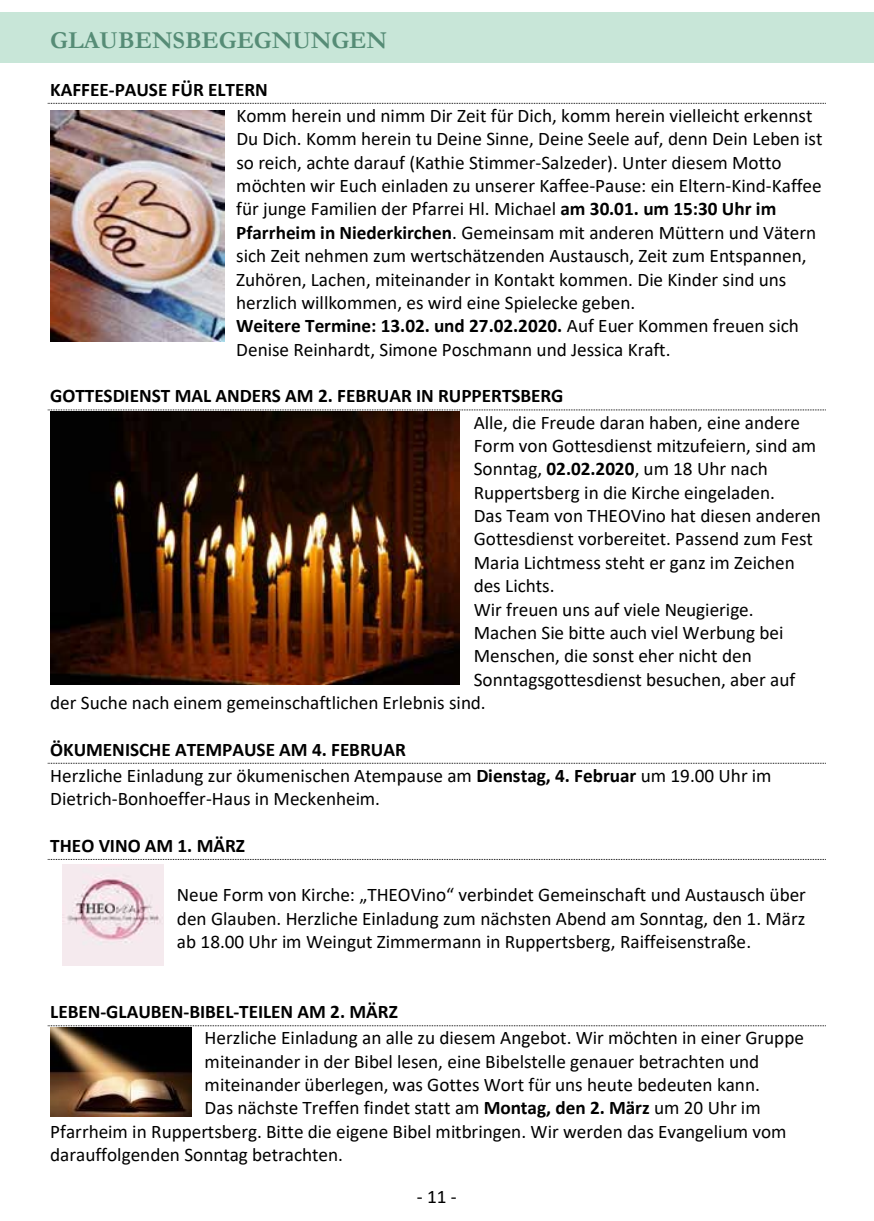
<style>
.page{position:relative;width:874px;height:1221px;background:#fff}
.page>*{position:absolute;margin:0;border:0;box-sizing:border-box;transform-origin:0 0}
.t1{font:700 24.5px "Garamond";color:#568c76}
.t2{font:19.25px/23.4px "Calibri";color:#000}
.t3{font:700 19.25px "Calibri";color:#000}
.s1{font-weight:700}
</style>
<div class="page">
<div style="left:0;top:12px;width:873px;height:51px;background:#c8e6d8"></div>
<svg style="left:48px;top:103px;width:777px;height:1px"></svg>
<svg style="left:48px;top:409px;width:777px;height:1px"></svg>
<svg style="left:48px;top:762px;width:776px;height:1px"></svg>
<svg style="left:48px;top:859px;width:777px;height:1px"></svg>
<svg style="left:48px;top:1025px;width:777px;height:1px"></svg>
<img style="left:50px;top:1027px;width:141px;height:89px">
<img style="left:62px;top:864px;width:101px;height:101px">
<img style="left:50px;top:412px;width:409px;height:272px">
<img style="left:51px;top:110px;width:173px;height:231px">
<p class="t1" style="left:50px;top:23px;width:338px">GLAUBENSBEGEGNUNGEN</p>
<p class="t3" style="left:50px;top:76px;width:219px">KAFFEE-PAUSE FÜR ELTERN</p>
<p class="t2" style="left:236px;top:103px;width:587px">Komm herein und nimm Dir Zeit für Dich, komm herein vielleicht erkennst Du Dich. Komm herein tu Deine Sinne, Deine Seele auf, denn Dein Leben ist so reich, achte darauf (Kathie Stimmer-Salzeder). Unter diesem Motto möchten wir Euch einladen zu unserer Kaffee-Pause: ein Eltern-Kind-Kaffee für junge Familien der Pfarrei Hl. Michael <span class="s1">am 30.01. um 15:30 Uhr im Pfarrheim in Niederkirchen</span>. Gemeinsam mit anderen Müttern und Vätern sich Zeit nehmen zum wertschätzenden Austausch, Zeit zum Entspannen, Zuhören, Lachen, miteinander in Kontakt kommen. Die Kinder sind uns herzlich willkommen, es wird eine Spielecke geben.<br><span class="s1">Weitere Termine: 13.02. und 27.02.2020.</span> Auf Euer Kommen freuen sich Denise Reinhardt, Simone Poschmann und Jessica Kraft.</p>
<p class="t3" style="left:50px;top:382px;width:514px">GOTTESDIENST MAL ANDERS AM 2. FEBRUAR IN RUPPERTSBERG</p>
<p class="t2" style="left:473px;top:410px;width:328px">Alle, die Freude daran haben, eine andere</p>
<p class="t2" style="left:473px;top:433px;width:344px">Form von Gottesdienst mitzufeiern, sind am</p>
<p class="t2" style="left:473px;top:456px;width:296px">Sonntag, <span class="s1">02.02.2020</span>, um 18 Uhr nach</p>
<p class="t2" style="left:473px;top:480px;width:302px">Ruppertsberg in die Kirche eingeladen.</p>
<p class="t2" style="left:473px;top:503px;width:348px">Das Team von THEOVino hat diesen anderen</p>
<p class="t2" style="left:473px;top:526px;width:340px">Gottesdienst vorbereitet. Passend zum Fest</p>
<p class="t2" style="left:473px;top:550px;width:322px">Maria Lichtmess steht er ganz im Zeichen</p>
<p class="t2" style="left:473px;top:573px;width:82px">des Lichts.</p>
<p class="t2" style="left:473px;top:597px;width:281px">Wir freuen uns auf viele Neugierige.</p>
<p class="t2" style="left:473px;top:620px;width:311px">Machen Sie bitte auch viel Werbung bei</p>
<p class="t2" style="left:473px;top:643px;width:279px">Menschen, die sonst eher nicht den</p>
<p class="t2" style="left:473px;top:667px;width:323px">Sonntagsgottesdienst besuchen, aber auf</p>
<p class="t2" style="left:50px;top:690px;width:436px">der Suche nach einem gemeinschaftlichen Erlebnis sind.</p>
<p class="t2" style="left:50px;top:735px;width:722px;line-height:26.1px"><span class="s1">ÖKUMENISCHE ATEMPAUSE AM 4. FEBRUAR<br></span>Herzliche Einladung zur ökumenischen Atempause am <span class="s1">Dienstag, 4. Februar</span> um 19.00 Uhr im</p>
<p class="t2" style="left:50px;top:786px;width:331px">Dietrich-Bonhoeffer-Haus in Meckenheim.</p>
<p class="t3" style="left:50px;top:831px;width:196px">THEO VINO AM 1. MÄRZ</p>
<p class="t2" style="left:177px;top:882px;width:630px;text-align:justify">Neue Form von Kirche: „THEOVino“ verbindet Gemeinschaft und Austausch über den Glauben. Herzliche Einladung zum nächsten Abend am Sonntag, den 1. März ab 18.00 Uhr im Weingut Zimmermann in Ruppertsberg, Raiffeisenstraße.</p>
<p class="t3" style="left:50px;top:998px;width:349px">LEBEN-GLAUBEN-BIBEL-TEILEN AM 2. MÄRZ</p>
<p class="t2" style="left:204px;top:1025px;width:600px">Herzliche Einladung an alle zu diesem Angebot. Wir möchten in einer Gruppe</p>
<p class="t2" style="left:204px;top:1048px;width:556px">miteinander in der Bibel lesen, eine Bibelstelle genauer betrachten und</p>
<p class="t2" style="left:204px;top:1072px;width:556px">miteinander überlegen, was Gottes Wort für uns heute bedeuten kann.</p>
<p class="t2" style="left:204px;top:1095px;width:557px">Das nächste Treffen findet statt am <span class="s1">Montag, den 2. März</span> um 20 Uhr im</p>
<p class="t2" style="left:50px;top:1119px;width:737px">Pfarrheim in Ruppertsberg. Bitte die eigene Bibel mitbringen. Wir werden das Evangelium vom</p>
<p class="t2" style="left:50px;top:1142px;width:294px">darauffolgenden Sonntag betrachten.</p>
<p class="t2" style="left:416px;top:1184px;width:41px">- 11 -</p>
</div>
